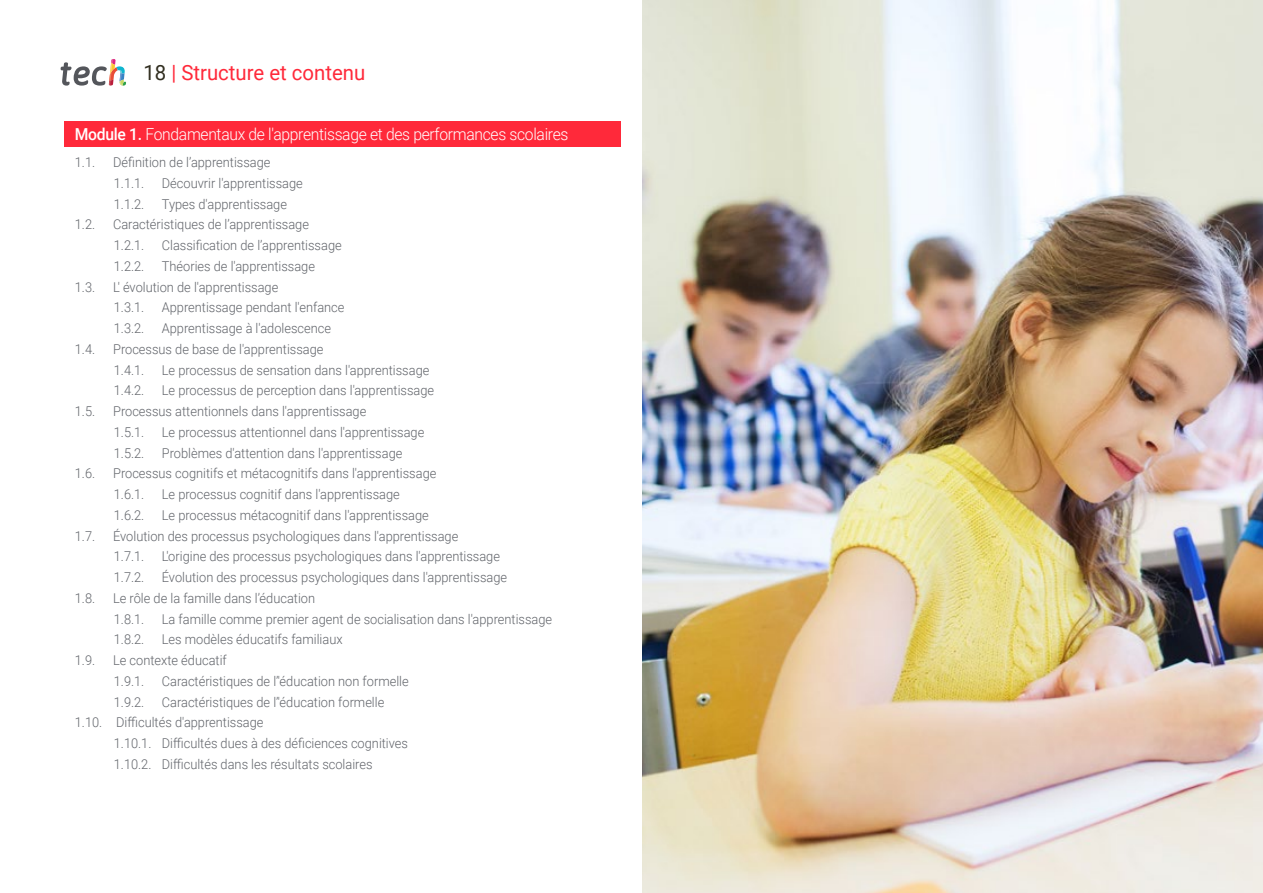
<style>
.page{position:relative;width:1263px;height:893px;background:#fff}
.page>*{position:absolute;margin:0;border:0;box-sizing:border-box;transform-origin:0 0}
.t1{font:21px "Roboto";color:#ff293a}
.t2{font:300 16.5px "Roboto";letter-spacing:-.02em;color:#fff;scale:.95 1}
.t3{font:300 13.5px/20.7px "Roboto";color:#61646a;scale:.95 1}
.s1{color:#312e20}
.s2{font-weight:500}
</style>
<div class="page">
<div style="left:64px;top:121px;width:557px;height:25px;background:#ff293a"></div>
<svg style="left:61px;top:59px;width:65px;height:27px"></svg>
<img style="left:642px;top:0;width:621px;height:893px">
<h1 class="t1" style="left:144px;top:57px;width:223px"><span class="s1">18</span> | Structure et contenu</h1>
<p class="t2" style="left:75px;top:123px;width:521px"><span class="s2">Module 1.</span> Fondamentaux de l'apprentissage et des performances scolaires</p>
<p class="t3" style="left:75px;top:151px;width:23px">1.1.</p>
<p class="t3" style="left:113px;top:151px;width:167px">Définition de l’apprentissage<br>1.1.1.</p>
<p class="t3" style="left:162px;top:172px;width:150px">Découvrir l'apprentissage</p>
<p class="t3" style="left:114px;top:193px;width:34px">1.1.2.</p>
<p class="t3" style="left:162px;top:193px;width:133px">Types d'apprentissage</p>
<p class="t3" style="left:75px;top:214px;width:23px">1.2.</p>
<p class="t3" style="left:113px;top:214px;width:208px">Caractéristiques de l’apprentissage<br>1.2.1.</p>
<p class="t3" style="left:162px;top:234px;width:191px">Classification de l’apprentissage</p>
<p class="t3" style="left:114px;top:255px;width:34px">1.2.2.</p>
<p class="t3" style="left:162px;top:255px;width:163px">Théories de l'apprentissage</p>
<p class="t3" style="left:75px;top:276px;width:23px">1.3.</p>
<p class="t3" style="left:113px;top:276px;width:175px">L' évolution de l'apprentissage<br>1.3.1.</p>
<p class="t3" style="left:162px;top:297px;width:194px">Apprentissage pendant l'enfance</p>
<p class="t3" style="left:114px;top:317px;width:34px">1.3.2.</p>
<p class="t3" style="left:162px;top:317px;width:180px">Apprentissage à l'adolescence</p>
<p class="t3" style="left:75px;top:338px;width:23px">1.4.</p>
<p class="t3" style="left:113px;top:338px;width:223px">Processus de base de l'apprentissage<br>1.4.1.</p>
<p class="t3" style="left:162px;top:359px;width:283px">Le processus de sensation dans l'apprentissage</p>
<p class="t3" style="left:114px;top:380px;width:34px">1.4.2.</p>
<p class="t3" style="left:162px;top:380px;width:288px">Le processus de perception dans l'apprentissage</p>
<p class="t3" style="left:75px;top:400px;width:23px">1.5.</p>
<p class="t3" style="left:113px;top:400px;width:268px">Processus attentionnels dans l'apprentissage<br>1.5.1.</p>
<p class="t3" style="left:162px;top:421px;width:278px">Le processus attentionnel dans l'apprentissage</p>
<p class="t3" style="left:114px;top:442px;width:34px">1.5.2.</p>
<p class="t3" style="left:162px;top:442px;width:255px">Problèmes d'attention dans l'apprentissage</p>
<p class="t3" style="left:75px;top:463px;width:23px">1.6.</p>
<p class="t3" style="left:113px;top:463px;width:342px">Processus cognitifs et métacognitifs dans l'apprentissage<br>1.6.1.</p>
<p class="t3" style="left:162px;top:483px;width:252px">Le processus cognitif dans l'apprentissage</p>
<p class="t3" style="left:114px;top:504px;width:34px">1.6.2.</p>
<p class="t3" style="left:162px;top:504px;width:283px">Le processus métacognitif dans l'apprentissage</p>
<p class="t3" style="left:75px;top:525px;width:23px">1.7.</p>
<p class="t3" style="left:113px;top:525px;width:365px">Évolution des processus psychologiques dans l'apprentissage<br>1.7.1.</p>
<p class="t3" style="left:162px;top:546px;width:357px">L'origine des processus psychologiques dans l'apprentissage</p>
<p class="t3" style="left:114px;top:566px;width:34px">1.7.2.</p>
<p class="t3" style="left:162px;top:566px;width:365px">Évolution des processus psychologiques dans l'apprentissage</p>
<p class="t3" style="left:75px;top:587px;width:23px">1.8.</p>
<p class="t3" style="left:113px;top:587px;width:214px">Le rôle de la famille dans l’éducation<br>1.8.1.</p>
<p class="t3" style="left:162px;top:608px;width:412px">La famille comme premier agent de socialisation dans l'apprentissage</p>
<p class="t3" style="left:114px;top:629px;width:34px">1.8.2.</p>
<p class="t3" style="left:162px;top:629px;width:192px">Les modèles éducatifs familiaux</p>
<p class="t3" style="left:75px;top:649px;width:23px">1.9.</p>
<p class="t3" style="left:113px;top:649px;width:121px">Le contexte éducatif<br>1.9.1.</p>
<p class="t3" style="left:162px;top:670px;width:261px">Caractéristiques de l’'éducation non formelle</p>
<p class="t3" style="left:75px;top:691px;width:327px;text-indent:87px">Caractéristiques de l’'éducation formelle<br>1.10. Difficultés d'apprentissage</p>
<p class="t3" style="left:114px;top:732px;width:311px">1.10.1. Difficultés dues à des déficiences cognitives<br>1.10.2. Difficultés dans les résultats scolaires</p>
<p class="t3" style="left:114px;top:691px;width:34px">1.9.2.</p>
</div>
